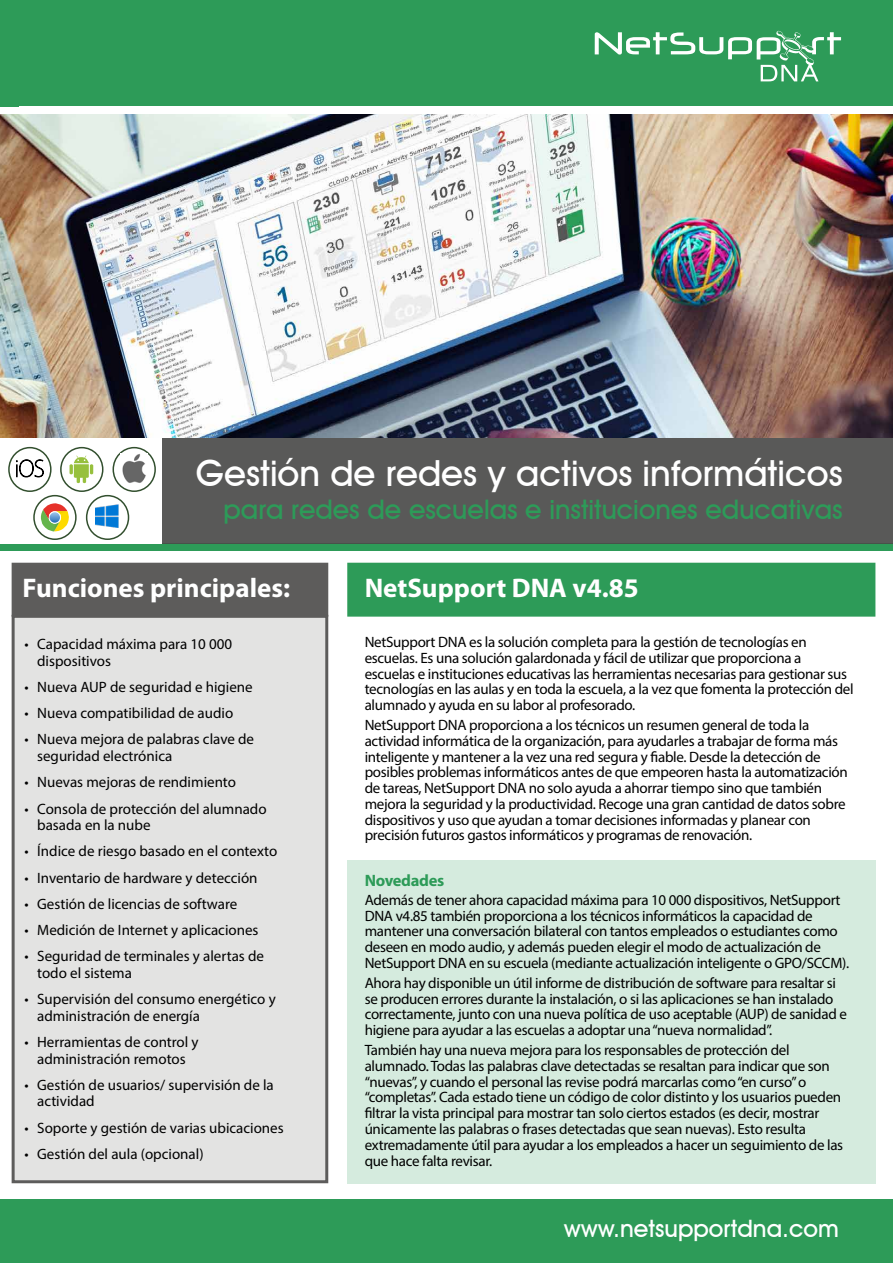
<style>
.page{position:relative;width:893px;height:1263px;background:#fff}
.page>*{position:absolute;margin:0;border:0;box-sizing:border-box;transform-origin:0 0}
.t1{font:500 36px "Avant Garde IT Cby BT";color:#fff}
.t2{font:500 27px "Avant Garde IT Cby BT";color:#2d9b58}
.t3{font:700 27px "Myriad Pro";color:#fff}
.t4{font:500 24px "Avant Garde IT Cby BT";color:#fff}
.t5{font:700 16.5px "Myriad Pro";letter-spacing:-.02em;color:#2d9b58}
.t6{font:15px/15.8px "Myriad Pro";letter-spacing:-.02em;color:#000}
.t7{font:15px/16.5px "Myriad Pro";color:#000}
</style>
<div class="page">
<div style="left:0;top:543px;width:893px;height:8px;background:#2d9b58"></div>
<div style="left:0;top:0;width:893px;height:106px;background:#2d9b58"></div>
<div style="left:0;top:1199px;width:893px;height:64px;background:#2d9b58"></div>
<svg style="left:595px;top:30px;width:246px;height:51px"></svg>
<div style="left:162px;top:438px;width:731px;height:105px;background:#595958"></div>
<div style="left:12px;top:563px;width:316px;height:54px;background:#5d5c5b"></div>
<div style="left:12px;top:615px;width:316px;height:568px;background:#e3e3e2;border:3px solid #5d5c5b"></div>
<div style="left:347px;top:563px;width:528px;height:54px;background:#2d9b58;border:3px solid #2d9b58"></div>
<img style="left:0;top:115px;width:893px;height:323px">
<svg style="left:34px;top:496px;width:42px;height:43px"></svg>
<div style="left:33px;top:495px;width:44px;height:45px;border:2px solid #324f2e;border-radius:50%"></div>
<div style="left:8px;top:447px;width:44px;height:45px;border:2px solid #324f2e;border-radius:50%"></div>
<div style="left:60px;top:447px;width:43px;height:45px;border:2px solid #324f2e;border-radius:50%"></div>
<svg style="left:41px;top:503px;width:28px;height:28px"></svg>
<svg style="left:16px;top:459px;width:28px;height:18px"></svg>
<div style="left:113px;top:447px;width:43px;height:45px;border:2px solid #324f2e;border-radius:50%"></div>
<svg style="left:70px;top:455px;width:23px;height:28px"></svg>
<img style="left:120px;top:454px;width:26px;height:30px">
<div style="left:86px;top:495px;width:43px;height:45px;border:2px solid #324f2e;border-radius:50%"></div>
<img style="left:96px;top:504px;width:23px;height:23px">
<div style="left:347px;top:860px;width:528px;height:323px;background:#d5ebde"></div>
<h1 class="t1" style="left:196px;top:451px;width:648px">Gestión de redes y activos informáticos</h1>
<h2 class="t2" style="left:224px;top:493px;width:621px">para redes de escuelas e instituciones educativas</h2>
<h2 class="t3" style="left:23px;top:571px;width:269px">Funciones principales:</h2>
<h2 class="t3" style="left:365px;top:571px;width:276px">NetSupport DNA v4.85</h2>
<p class="t7" style="left:37px;top:636px;width:196px;text-indent:-13px">• Capacidad máxima para 10 000 dispositivos</p>
<p class="t7" style="left:24px;top:678px;width:230px">• Nueva AUP de seguridad e higiene</p>
<p class="t7" style="left:24px;top:705px;width:210px">• Nueva compatibilidad de audio</p>
<p class="t7" style="left:37px;top:731px;width:218px;text-indent:-13px">• Nueva mejora de palabras clave de seguridad electrónica</p>
<p class="t7" style="left:24px;top:774px;width:213px">• Nuevas mejoras de rendimiento</p>
<p class="t7" style="left:37px;top:800px;width:231px;text-indent:-13px">• Consola de protección del alumnado basada en la nube</p>
<p class="t7" style="left:24px;top:843px;width:254px">• Índice de riesgo basado en el contexto</p>
<p class="t7" style="left:24px;top:869px;width:235px">• Inventario de hardware y detección</p>
<p class="t7" style="left:24px;top:895px;width:214px">• Gestión de licencias de software</p>
<p class="t7" style="left:24px;top:922px;width:236px">• Medición de Internet y aplicaciones</p>
<p class="t7" style="left:37px;top:948px;width:228px;text-indent:-13px">• Seguridad de terminales y alertas de todo el sistema</p>
<p class="t7" style="left:37px;top:991px;width:240px;text-indent:-13px">• Supervisión del consumo energético y administración de energía</p>
<p class="t7" style="left:24px;top:1033px;width:176px;text-align:center">• Herramientas de control y administración remotos</p>
<p class="t7" style="left:37px;top:1076px;width:238px;text-indent:-13px">• Gestión de usuarios/ supervisión de la actividad</p>
<p class="t7" style="left:24px;top:1119px;width:261px">• Soporte y gestión de varias ubicaciones</p>
<p class="t7" style="left:24px;top:1145px;width:181px">• Gestión del aula (opcional)</p>
<p class="t6" style="left:365px;top:634px;width:490px">NetSupport DNA es la solución completa para la gestión de tecnologías en escuelas. Es una solución galardonada y fácil de utilizar que proporciona a escuelas e instituciones educativas las herramientas necesarias para gestionar sus tecnologías en las aulas y en toda la escuela, a la vez que fomenta la protección del alumnado y ayuda en su labor al profesorado.</p>
<p class="t6" style="left:365px;top:717px;width:485px">NetSupport DNA proporciona a los técnicos un resumen general de toda la actividad informática de la organización, para ayudarles a trabajar de forma más inteligente y mantener a la vez una red segura y fiable. Desde la detección de posibles problemas informáticos antes de que empeoren hasta la automatización de tareas, NetSupport DNA no solo ayuda a ahorrar tiempo sino que también mejora la seguridad y la productividad. Recoge una gran cantidad de datos sobre dispositivos y uso que ayudan a tomar decisiones informadas y planear con precisión futuros gastos informáticos y programas de renovación.</p>
<p class="t5" style="left:365px;top:870px;width:81px">Novedades</p>
<p class="t6" style="left:365px;top:892px;width:486px">Además de tener ahora capacidad máxima para 10 000 dispositivos, NetSupport DNA v4.85 también proporciona a los técnicos informáticos la capacidad de mantener una conversación bilateral con tantos empleados o estudiantes como deseen en modo audio, y además pueden elegir el modo de actualización de NetSupport DNA en su escuela (mediante actualización inteligente o GPO/SCCM).</p>
<p class="t6" style="left:365px;top:975px;width:484px">Ahora hay disponible un útil informe de distribución de software para resaltar si se producen errores durante la instalación, o si las aplicaciones se han instalado correctamente, junto con una nueva política de uso aceptable (AUP) de sanidad e higiene para ayudar a las escuelas a adoptar una “nueva normalidad”.</p>
<p class="t6" style="left:365px;top:1042px;width:480px">También hay una nueva mejora para los responsables de protección del alumnado. Todas las palabras clave detectadas se resaltan para indicar que son “nuevas”, y cuando el personal las revise podrá marcarlas como “en curso” o “completas”. Cada estado tiene un código de color distinto y los usuarios pueden filtrar la vista principal para mostrar tan solo ciertos estados (es decir, mostrar únicamente las palabras o frases detectadas que sean nuevas). Esto resulta extremadamente útil para ayudar a los empleados a hacer un seguimiento de las que hace falta revisar.</p>
<h3 class="t4" style="left:564px;top:1213px;width:277px">www.netsupportdna.com</h3>
</div>
